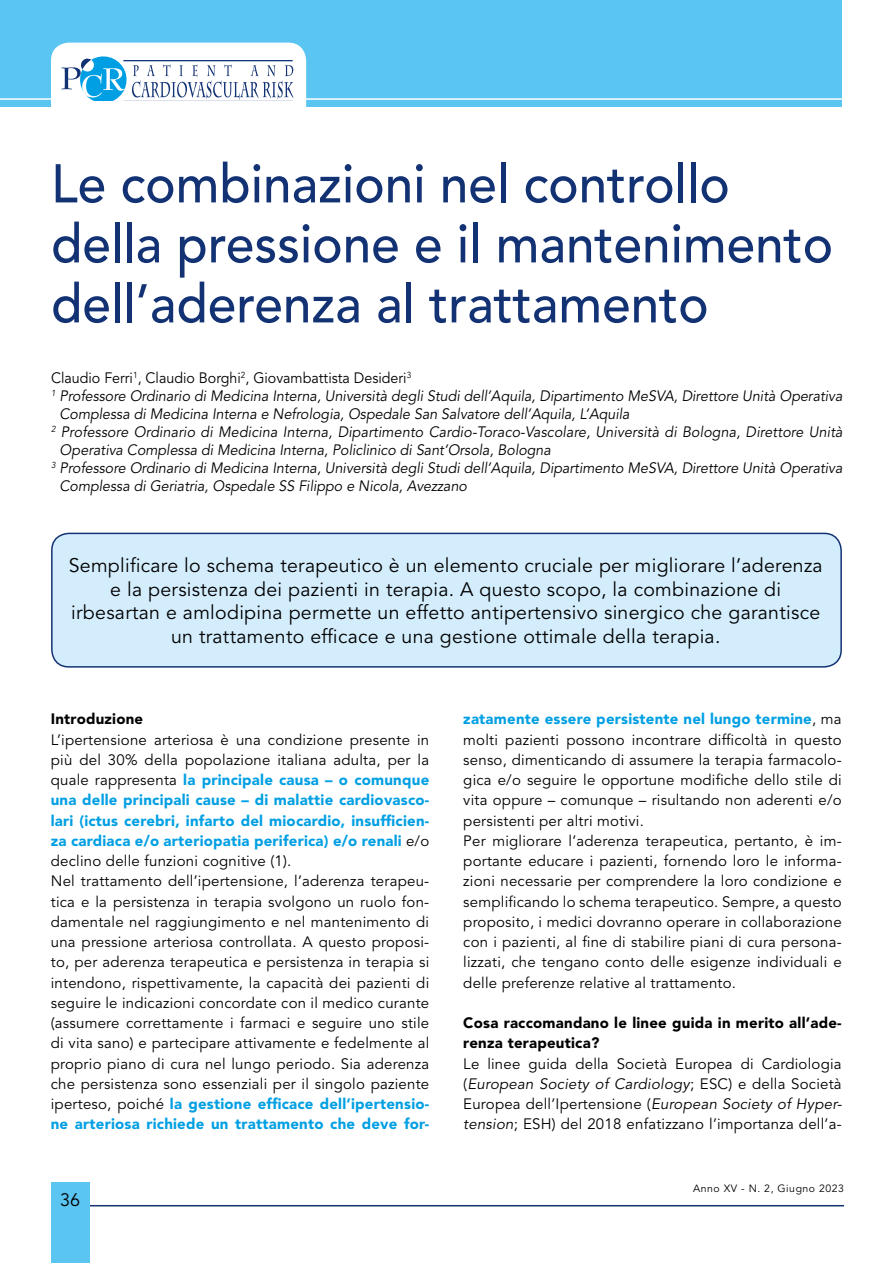
<style>
.page{position:relative;width:893px;height:1263px;background:#fff}
.page>*{position:absolute;margin:0;border:0;box-sizing:border-box;transform-origin:0 0}
.t1{font:500 54px/60px "Avenir LT Std";color:#123274;scale:.95 1}
.t2{font:19.5px/23.4px "Avenir LT Std";letter-spacing:.015em;color:#000;text-align:center}
.t3{font:18px "Avenir LT Std";color:#000}
.t4{font:15px/20.2px "Avenir LT Std";letter-spacing:.015em;color:#000}
.t5{font:italic 15px "Avenir LT Std";color:#000;scale:.95 1}
.t6{font:900 15px/20.2px "Avenir LT Std";letter-spacing:.015em;color:#000}
.t7{font:15px "Avenir LT Std";letter-spacing:.015em;color:#000;scale:.95 1}
.t8{font:10.5px "Avenir LT Std";letter-spacing:.05em;color:#000}
.s1{font-weight:900;color:#009fe3}
.s2{font-style:italic}
</style>
<div class="page">
<hr style="left:83px;top:1205px;width:761px;height:1px;background:#123274">
<div style="left:0;top:0;width:842px;height:106px;background:#5bc5f2"></div>
<div style="left:51px;top:43px;width:255px;height:80px;background:#fff;border-radius:18px"></div>
<hr style="left:0;top:98px;width:842px;height:2px;background:#fff">
<svg style="left:61px;top:56px;width:232px;height:44px"></svg>
<hr style="left:123px;top:60px;width:170px;height:1px;background:#14387f">
<div style="left:51px;top:1182px;width:38px;height:81px;background:#5bc5f2"></div>
<div style="left:52px;top:533px;width:789px;height:134px;background:#d4edfc;border-radius:17px"></div>
<div style="left:51px;top:533px;width:791px;height:135px;border:2px solid #123274;border-radius:17px"></div>
<h1 class="t1" style="left:51px;top:155px;width:825px">Le combinazioni nel controllo della pressione e il mantenimento dell’aderenza al trattamento</h1>
<p class="t7" style="left:51px;top:369px;width:381px">Claudio Ferri<sup>1</sup>, Claudio Borghi<sup>2</sup>, Giovambattista Desideri<sup>3</sup></p>
<p class="t5" style="left:51px;top:387px;width:835px"><sup>1</sup> Professore Ordinario di Medicina Interna, Università degli Studi dell’Aquila, Dipartimento MeSVA, Direttore Unità Operativa</p>
<p class="t5" style="left:60px;top:405px;width:602px">Complessa di Medicina Interna e Nefrologia, Ospedale San Salvatore dell’Aquila, L’Aquila</p>
<p class="t5" style="left:51px;top:423px;width:835px"><sup>2</sup> Professore Ordinario di Medicina Interna, Dipartimento Cardio-Toraco-Vascolare, Università di Bologna, Direttore Unità</p>
<p class="t5" style="left:60px;top:441px;width:519px">Operativa Complessa di Medicina Interna, Policlinico di Sant’Orsola, Bologna</p>
<p class="t5" style="left:51px;top:459px;width:835px"><sup>3</sup> Professore Ordinario di Medicina Interna, Università degli Studi dell’Aquila, Dipartimento MeSVA, Direttore Unità Operativa</p>
<p class="t5" style="left:60px;top:477px;width:430px">Complessa di Geriatria, Ospedale SS Filippo e Nicola, Avezzano</p>
<p class="t2" style="left:69px;top:554px;width:755px">Semplificare lo schema terapeutico è un elemento cruciale per migliorare l’aderenza e la persistenza dei pazienti in terapia. A questo scopo, la combinazione di irbesartan e amlodipina permette un effetto antipertensivo sinergico che garantisce un trattamento efficace e una gestione ottimale della terapia.</p>
<p class="t6" style="left:51px;top:709px;width:94px">Introduzione</p>
<p class="t4" style="left:51px;top:730px;width:380px">L’ipertensione arteriosa è una condizione presente in più del 30% della popolazione italiana adulta, per la quale rappresenta <span class="s1">la principale causa – o comunque una delle principali cause – di malattie cardiovasco&shy;lari (ictus cerebri, infarto del miocardio, insufficien&shy;za cardiaca e/o arteriopatia periferica) e/o renali</span> e/o declino delle funzioni cognitive (1).<br>Nel trattamento dell’ipertensione, l’aderenza terapeu&shy;tica e la persistenza in terapia svolgono un ruolo fon&shy;damentale nel raggiungimento e nel mantenimento di una pressione arteriosa controllata. A questo proposi&shy;to, per aderenza terapeutica e persistenza in terapia si intendono, rispettivamente, la capacità dei pazienti di seguire le indicazioni concordate con il medico curante (assumere correttamente i farmaci e seguire uno stile di vita sano) e partecipare attivamente e fedelmente al proprio piano di cura nel lungo periodo. Sia aderenza che persistenza sono essenziali per il singolo paziente iperteso, poiché <span class="s1">la gestione efficace dell’ipertensio&shy;ne arteriosa richiede un trattamento che deve for-</span></p>
<p class="t3" style="left:60px;top:1189px;width:21px">36</p>
<p class="t4" style="left:463px;top:709px;width:380px"><span class="s1">zatamente essere persistente nel lungo termine</span>, ma molti pazienti possono incontrare difficoltà in questo senso, dimenticando di assumere la terapia farmacolo&shy;gica e/o seguire le opportune modifiche dello stile di vita oppure – comunque – risultando non aderenti e/o persistenti per altri motivi.<br>Per migliorare l’aderenza terapeutica, pertanto, è im&shy;portante educare i pazienti, fornendo loro le informa&shy;zioni necessarie per comprendere la loro condizione e semplificando lo schema terapeutico. Sempre, a questo proposito, i medici dovranno operare in collaborazione con i pazienti, al fine di stabilire piani di cura persona&shy;lizzati, che tengano conto delle esigenze individuali e delle preferenze relative al trattamento.</p>
<p class="t6" style="left:463px;top:1013px;width:380px">Cosa raccomandano le linee guida in merito all’ade&shy;renza terapeutica?</p>
<p class="t4" style="left:463px;top:1054px;width:380px;text-align:justify">Le linee guida della Società Europea di Cardiologia (<span class="s2">European Society of Cardiology</span>; ESC) e della Società Europea dell’Ipertensione (<span class="s2">European Society of Hyper&shy;tension</span>; ESH) del 2018 enfatizzano l’importanza dell’a-</p>
<p class="t8" style="left:693px;top:1182px;width:153px">Anno XV - N. 2, Giugno 2023</p>
</div>
